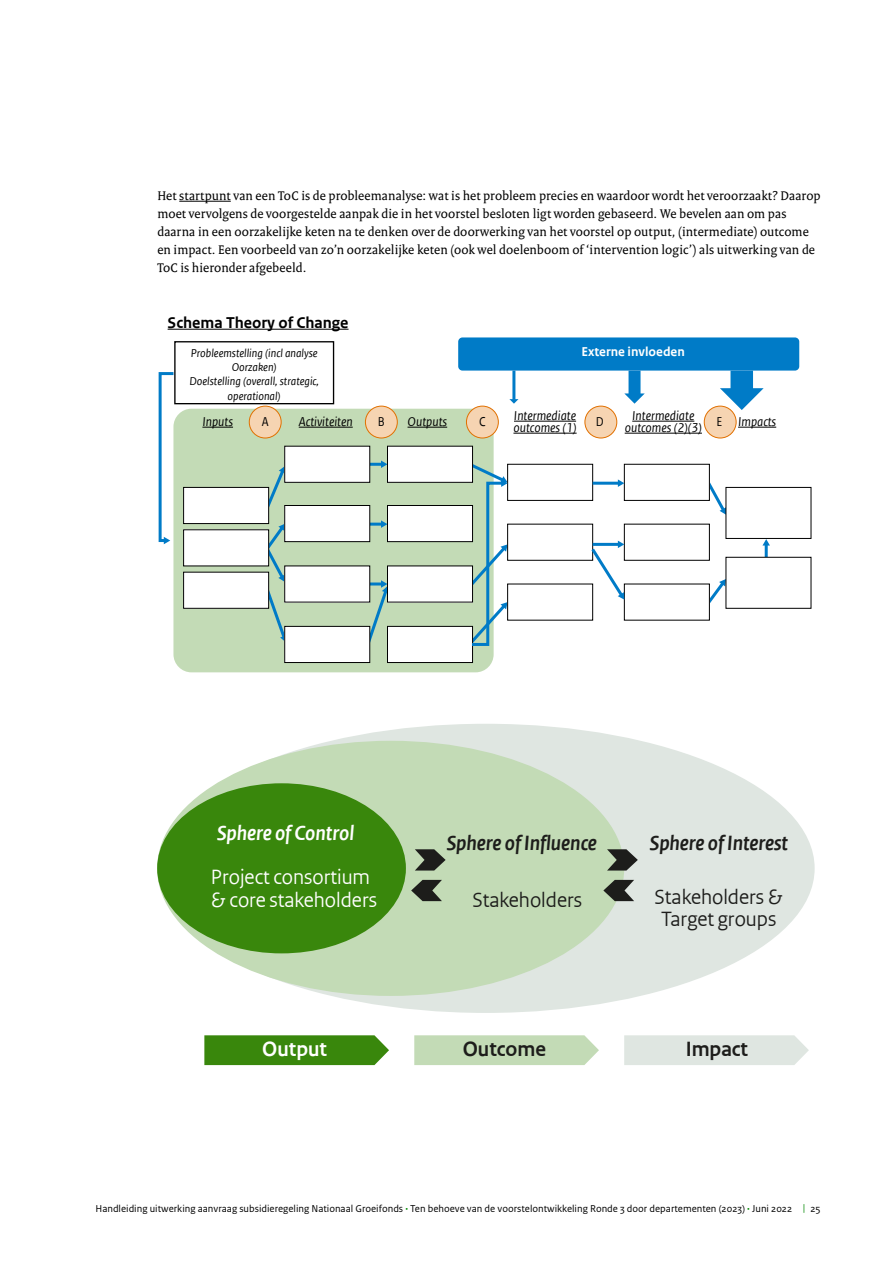
<style>
.page{position:relative;width:893px;height:1263px;background:#fff}
.page>*{position:absolute;margin:0;border:0;box-sizing:border-box;transform-origin:0 0}
.t1{font:21.75px/22.5px "Rijksoverheid Sans Heading TT";color:#1d1d1b}
.t2{font:21.75px/22.5px "Rijksoverheid Sans Heading TT";color:#fff}
.t3{font:italic 700 21.75px "Rijksoverheid Sans Heading TT";color:#1d1d1b}
.t4{font:italic 700 21.75px "Rijksoverheid Sans Heading TT";color:#fff}
.t5{font:700 21.75px "Rijksoverheid Sans Heading TT";color:#1d1d1b}
.t6{font:700 21.75px "Rijksoverheid Sans Heading TT";color:#fff}
.t7{font:700 16.5px "Rijksoverheid Sans Text TT";color:#000}
.P_Broodtekst_Serif{font:13.5px/18px "Rijksoverheid Serif";letter-spacing:.005em;color:#000}
.t8{font:13.5px "Rijksoverheid Sans Text TT Italic 2";color:#000}
.t9{font:italic 13.5px "Rijksoverheid Sans Text TT";color:#000}
.t10{font:700 13.5px "Rijksoverheid Sans Text TT";color:#fff}
.t11{font:13.5px "Rijksoverheid Sans Text TT";color:#000;scale:.9 1}
.t12{font:12px/14.4px "Rijksoverheid Sans Text TT Italic 2";color:#000;text-align:center}
.t13{font:10.5px "Rijksoverheid Sans Text";color:#000}
.s1{font-family:"Rijksoverheid Sans Text TT"}
.s2{font-weight:700;color:#080}
.s3{color:#080}
</style>
<div class="page">
<hr style="left:179px;top:201px;width:52px;height:1px;background:#000">
<div style="left:173px;top:409px;width:321px;height:263px;background:#c3dbb6;border-radius:18px"></div>
<svg style="left:762px;top:539px;width:8px;height:18px"></svg>
<svg style="left:710px;top:482px;width:17px;height:33px"></svg>
<svg style="left:704px;top:579px;width:22px;height:28px"></svg>
<svg style="left:364px;top:580px;width:26px;height:68px"></svg>
<hr style="left:366px;top:523px;width:16px;height:3px;background:#007bc7">
<svg style="left:381px;top:520px;width:6px;height:8px"></svg>
<hr style="left:366px;top:463px;width:16px;height:3px;background:#007bc7">
<svg style="left:381px;top:460px;width:6px;height:8px"></svg>
<svg style="left:263px;top:467px;width:21px;height:45px"></svg>
<svg style="left:262px;top:524px;width:26px;height:117px"></svg>
<div style="left:184px;top:487px;width:85px;height:37px;background:#fff"></div>
<div style="left:183px;top:487px;width:86px;height:37px;border:1px solid #000"></div>
<div style="left:174px;top:341px;width:160px;height:63px;border:1px solid #000"></div>
<div style="left:285px;top:446px;width:85px;height:36px;background:#fff"></div>
<div style="left:284px;top:446px;width:86px;height:37px;border:1px solid #000"></div>
<div style="left:387px;top:446px;width:86px;height:36px;background:#fff"></div>
<div style="left:387px;top:446px;width:86px;height:37px;border:1px solid #000"></div>
<div style="left:285px;top:505px;width:85px;height:37px;background:#fff"></div>
<div style="left:284px;top:505px;width:86px;height:37px;border:1px solid #000"></div>
<div style="left:387px;top:505px;width:86px;height:37px;background:#fff"></div>
<div style="left:387px;top:505px;width:86px;height:37px;border:1px solid #000"></div>
<div style="left:285px;top:566px;width:85px;height:36px;background:#fff"></div>
<div style="left:387px;top:566px;width:86px;height:36px;background:#fff"></div>
<div style="left:285px;top:626px;width:85px;height:36px;background:#fff"></div>
<div style="left:284px;top:626px;width:86px;height:37px;border:1px solid #000"></div>
<div style="left:387px;top:626px;width:86px;height:36px;background:#fff"></div>
<div style="left:387px;top:626px;width:86px;height:37px;border:1px solid #000"></div>
<div style="left:184px;top:530px;width:85px;height:36px;background:#fff"></div>
<div style="left:183px;top:529px;width:86px;height:37px;border:1px solid #000"></div>
<div style="left:184px;top:572px;width:85px;height:36px;background:#fff"></div>
<div style="left:183px;top:572px;width:86px;height:37px;border:1px solid #000"></div>
<div style="left:726px;top:487px;width:85px;height:52px;border:1px solid #000"></div>
<div style="left:726px;top:557px;width:85px;height:52px;border:1px solid #000"></div>
<div style="left:507px;top:464px;width:86px;height:37px;border:1px solid #000"></div>
<div style="left:507px;top:524px;width:86px;height:37px;border:1px solid #000"></div>
<div style="left:624px;top:464px;width:86px;height:37px;border:1px solid #000"></div>
<div style="left:624px;top:524px;width:86px;height:37px;border:1px solid #000"></div>
<div style="left:624px;top:584px;width:85px;height:36px;background:#fff"></div>
<svg style="left:158px;top:371px;width:18px;height:173px"></svg>
<svg style="left:466px;top:460px;width:42px;height:187px"></svg>
<hr style="left:593px;top:482px;width:26px;height:3px;background:#007bc7">
<svg style="left:618px;top:479px;width:6px;height:8px"></svg>
<svg style="left:588px;top:541px;width:38px;height:59px"></svg>
<div style="left:249px;top:406px;width:32px;height:32px;background:#f6d4b2;border-radius:50%"></div>
<div style="left:249px;top:406px;width:33px;height:32px;border:1px solid #e17000;border-radius:50%"></div>
<div style="left:365px;top:406px;width:32px;height:32px;background:#f6d4b2;border-radius:50%"></div>
<div style="left:365px;top:406px;width:33px;height:32px;border:1px solid #e17000;border-radius:50%"></div>
<div style="left:466px;top:406px;width:32px;height:32px;background:#f6d4b2;border-radius:50%"></div>
<div style="left:466px;top:406px;width:33px;height:32px;border:1px solid #e17000;border-radius:50%"></div>
<div style="left:585px;top:406px;width:32px;height:32px;background:#f6d4b2;border-radius:50%"></div>
<div style="left:584px;top:406px;width:33px;height:32px;border:1px solid #e17000;border-radius:50%"></div>
<div style="left:704px;top:406px;width:32px;height:32px;background:#f6d4b2;border-radius:50%"></div>
<div style="left:704px;top:406px;width:32px;height:32px;border:1px solid #e17000;border-radius:50%"></div>
<div style="left:458px;top:337px;width:341px;height:34px;background:#007bc7;border-radius:4px"></div>
<hr style="left:512px;top:371px;width:3px;height:29px;background:#007bc7">
<svg style="left:509px;top:399px;width:9px;height:5px"></svg>
<div style="left:628px;top:371px;width:12px;height:24px;background:#007bc7"></div>
<svg style="left:624px;top:393px;width:21px;height:11px"></svg>
<div style="left:730px;top:371px;width:23px;height:20px;background:#007bc7"></div>
<svg style="left:720px;top:388px;width:44px;height:22px"></svg>
<hr style="left:168px;top:329px;width:181px;height:1px;background:#000">
<hr style="left:202px;top:427px;width:31px;height:1px;background:#000">
<hr style="left:299px;top:427px;width:54px;height:1px;background:#000">
<hr style="left:408px;top:427px;width:39px;height:1px;background:#000">
<hr style="left:738px;top:427px;width:38px;height:1px;background:#000">
<hr style="left:514px;top:421px;width:62px;height:1px;background:#000">
<hr style="left:513px;top:433px;width:64px;height:1px;background:#000">
<hr style="left:632px;top:421px;width:62px;height:1px;background:#000">
<hr style="left:625px;top:433px;width:77px;height:1px;background:#000">
<div style="left:157px;top:724px;width:658px;height:289px;background:#dfe6e1;border-radius:50%"></div>
<div style="left:157px;top:741px;width:467px;height:255px;background:#c3dbb6;border-radius:50%"></div>
<svg style="left:204px;top:1035px;width:185px;height:30px;background:#438d18"></svg>
<svg style="left:414px;top:1035px;width:185px;height:30px;background:#c6dcb9"></svg>
<svg style="left:624px;top:1035px;width:185px;height:30px;background:#e0e7e2"></svg>
<div style="left:157px;top:783px;width:249px;height:170px;background:#39870c;border-radius:50%"></div>
<svg style="left:415px;top:849px;width:31px;height:21px"></svg>
<svg style="left:411px;top:880px;width:31px;height:21px"></svg>
<svg style="left:607px;top:849px;width:31px;height:21px"></svg>
<svg style="left:603px;top:880px;width:31px;height:21px"></svg>
<p class="P_Broodtekst_Serif" style="left:157px;top:186px;width:665px">Het startpunt van een ToC is de probleemanalyse: wat is het probleem precies en waardoor wordt het veroorzaakt? Daarop moet vervolgens de voorgestelde aanpak die in het voorstel besloten ligt worden gebaseerd. We bevelen aan om pas daarna in een oorzakelijke keten na te denken over de doorwerking van het voorstel op output, (intermediate) outcome en impact. Een voorbeeld van zo’n oorzakelijke keten (ook wel doelenboom of ‘intervention logic’) als uitwerking van de ToC is hieronder afgebeeld.</p>
<p class="t7" style="left:168px;top:313px;width:182px">Schema Theory of Change</p>
<p class="t12" style="left:191px;top:346px;width:128px">Probleemstelling (incl analyse</p>
<p class="t10" style="left:581px;top:344px;width:105px">Externe invloeden</p>
<p class="t12" style="left:189px;top:360px;width:131px">Oorzaken)<br>Doelstelling (overall, strategic, operational)</p>
<p class="t8" style="left:202px;top:414px;width:32px">Inputs</p>
<p class="t11" style="left:262px;top:414px;width:9px">A</p>
<p class="t8" style="left:299px;top:414px;width:55px">Activiteiten</p>
<p class="t11" style="left:378px;top:414px;width:9px">B</p>
<p class="t8" style="left:408px;top:414px;width:41px">Outputs</p>
<p class="t11" style="left:479px;top:414px;width:9px">C</p>
<p class="t11" style="left:596px;top:414px;width:10px">D</p>
<p class="t8" style="left:717px;top:414px;width:61px"><span class="s1">E</span> Impacts</p>
<p class="t8" style="left:514px;top:408px;width:64px">Intermediate</p>
<p class="t9" style="left:513px;top:420px;width:65px">outcomes (1)</p>
<p class="t8" style="left:632px;top:408px;width:64px">Intermediate</p>
<p class="t9" style="left:625px;top:420px;width:79px">outcomes (2)(3)</p>
<h1 class="t4" style="left:217px;top:821px;width:138px">Sphere of Control</h1>
<h1 class="t2" style="left:211px;top:866px;width:168px">Project consortium &amp; core stakeholders</h1>
<h1 class="t3" style="left:447px;top:830px;width:151px">Sphere of Influence</h1>
<h1 class="t3" style="left:650px;top:830px;width:139px">Sphere of Interest</h1>
<h1 class="t1" style="left:473px;top:889px;width:111px">Stakeholders</h1>
<h1 class="t1" style="left:655px;top:886px;width:130px">Stakeholders &amp;<br>Target groups</h1>
<h1 class="t6" style="left:262px;top:1037px;width:66px">Output</h1>
<h1 class="t5" style="left:463px;top:1037px;width:85px">Outcome</h1>
<h1 class="t5" style="left:686px;top:1037px;width:64px">Impact</h1>
<p class="t13" style="left:95px;top:1202px;width:727px">Handleiding uitwerking aanvraag subsidieregeling Nationaal Groeifonds <span class="s2">·</span> Ten behoeve van de voorstelontwikkeling Ronde 3 door departementen (2023) <span class="s2">·</span> Juni 2022 <span class="s3">|</span> 25</p>
</div>
